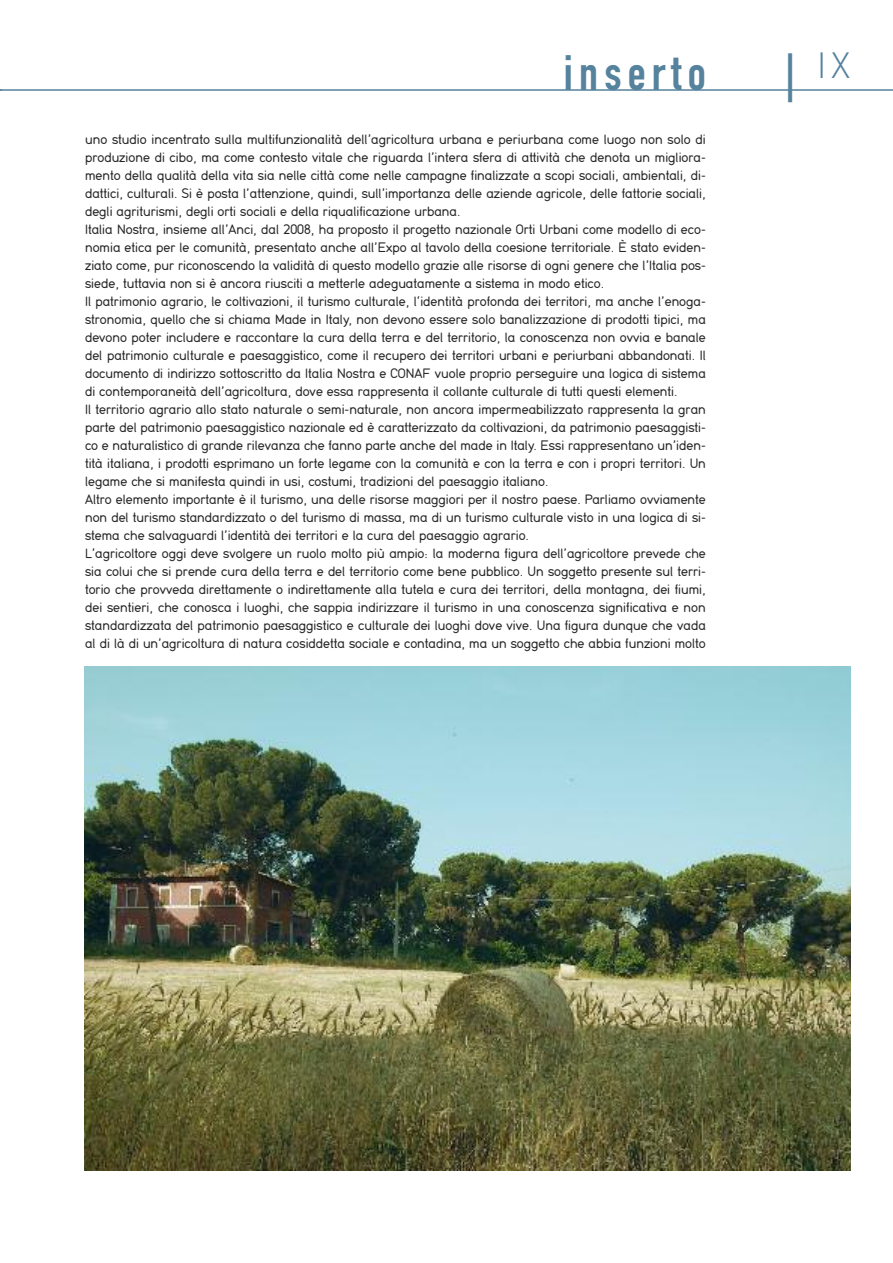
<style>
.page{position:relative;width:893px;height:1263px;background:#fff}
.page>*{position:absolute;margin:0;border:0;box-sizing:border-box;transform-origin:0 0}
.t1{font:700 48.9px "DIN Condensed";letter-spacing:.125em;color:#55829d}
.t2{font:36px "DIN Light Alternate";color:#55829d}
.t3{font:14.25px/18px "Din 17";color:#272526}
.s1{font-family:"DIN Condensed";font-weight:700;font-size:48.9px}
</style>
<div class="page">
<hr style="left:0;top:89px;width:893px;height:2px;background:#55829d">
<img style="left:85px;top:666px;width:765px;height:504px">
<h1 class="t1" style="left:564px;top:44px;width:143px">inserto</h1>
<p class="t3" style="left:85px;top:132px;width:622px">uno studio incentrato sulla multifunzionalità dell’agricoltura urbana e periurbana come luogo non solo di produzione di cibo, ma come contesto vitale che riguarda l’intera sfera di attività che denota un migliora&shy;mento della qualità della vita sia nelle città come nelle campagne finalizzate a scopi sociali, ambientali, di&shy;dattici, culturali. Si è posta l’attenzione, quindi, sull’importanza delle aziende agricole, delle fattorie sociali, degli agriturismi, degli orti sociali e della riqualificazione urbana.<br>Italia Nostra, insieme all’Anci, dal 2008, ha proposto il progetto nazionale Orti Urbani come modello di eco&shy;nomia etica per le comunità, presentato anche all’Expo al tavolo della coesione territoriale. È stato eviden&shy;ziato come, pur riconoscendo la validità di questo modello grazie alle risorse di ogni genere che l’Italia pos&shy;siede, tuttavia non si è ancora riusciti a metterle adeguatamente a sistema in modo etico.<br>Il patrimonio agrario, le coltivazioni, il turismo culturale, l‘identità profonda dei territori, ma anche l’enoga&shy;stronomia, quello che si chiama Made in Italy, non devono essere solo banalizzazione di prodotti tipici, ma devono poter includere e raccontare la cura della terra e del territorio, la conoscenza non ovvia e banale del patrimonio culturale e paesaggistico, come il recupero dei territori urbani e periurbani abbandonati. Il documento di indirizzo sottoscritto da Italia Nostra e CONAF vuole proprio perseguire una logica di sistema di contemporaneità dell’agricoltura, dove essa rappresenta il collante culturale di tutti questi elementi.<br>Il territorio agrario allo stato naturale o semi-naturale, non ancora impermeabilizzato rappresenta la gran parte del patrimonio paesaggistico nazionale ed è caratterizzato da coltivazioni, da patrimonio paesaggisti&shy;co e naturalistico di grande rilevanza che fanno parte anche del made in Italy. Essi rappresentano un’iden&shy;tità italiana, i prodotti esprimano un forte legame con la comunità e con la terra e con i propri territori. Un legame che si manifesta quindi in usi, costumi, tradizioni del paesaggio italiano.<br>Altro elemento importante è il turismo, una delle risorse maggiori per il nostro paese. Parliamo ovviamente non del turismo standardizzato o del turismo di massa, ma di un turismo culturale visto in una logica di si&shy;stema che salvaguardi l’identità dei territori e la cura del paesaggio agrario.<br>L’agricoltore oggi deve svolgere un ruolo molto più ampio: la moderna figura dell’agricoltore prevede che sia colui che si prende cura della terra e del territorio come bene pubblico. Un soggetto presente sul terri&shy;torio che provveda direttamente o indirettamente alla tutela e cura dei territori, della montagna, dei fiumi, dei sentieri, che conosca i luoghi, che sappia indirizzare il turismo in una conoscenza significativa e non standardizzata del patrimonio paesaggistico e culturale dei luoghi dove vive. Una figura dunque che vada al di là di un’agricoltura di natura cosiddetta sociale e contadina, ma un soggetto che abbia funzioni molto</p>
<h2 class="t2" style="left:785px;top:45px;width:67px"><span class="s1">|</span> IX</h2>
</div>
